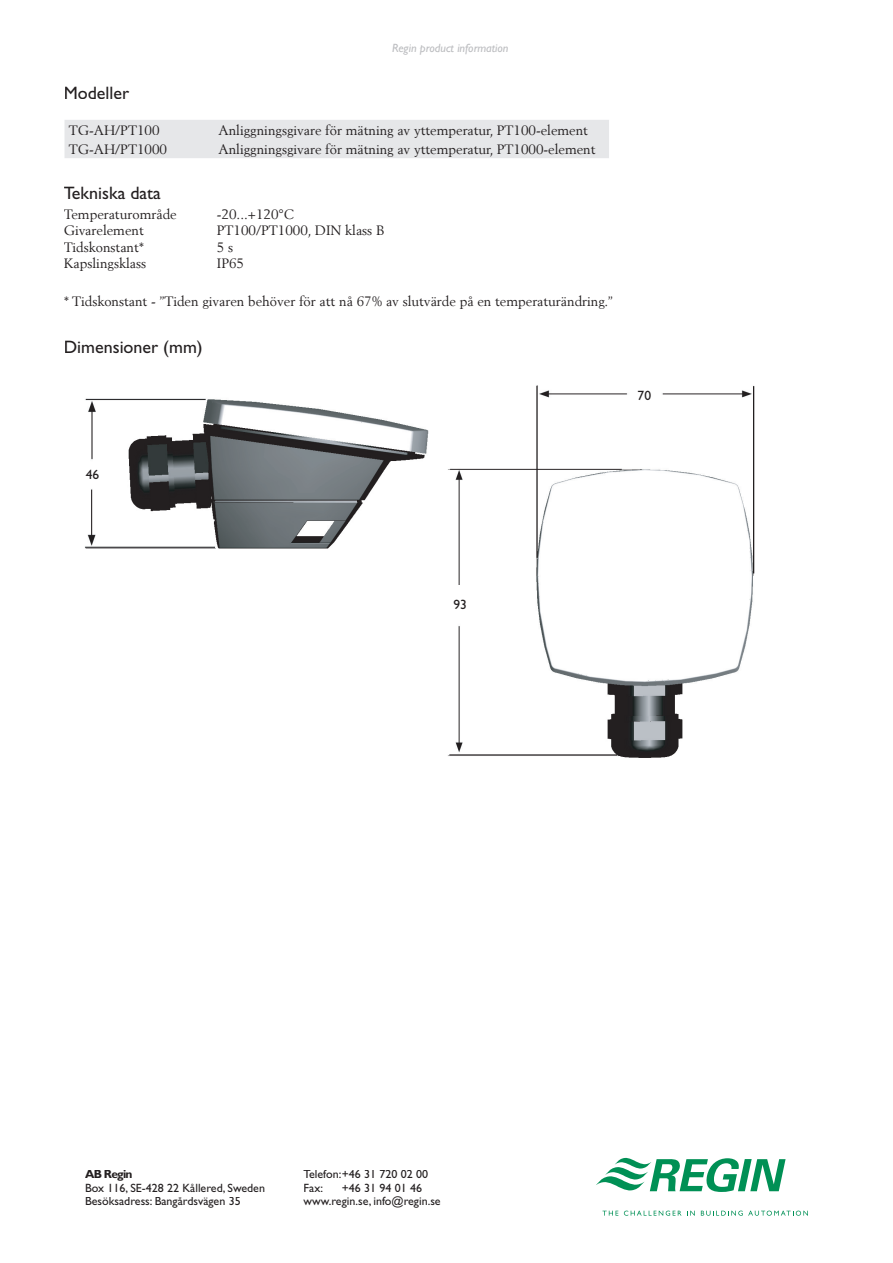
<style>
.page{position:relative;width:893px;height:1263px;background:#fff}
.page>*{position:absolute;margin:0;border:0;box-sizing:border-box;transform-origin:0 0}
.t1{font:18px "Gill Sans";color:#231f20}
.t2{font:13.5px "Berling";color:#231f20}
.t3{font:13.5px "Gill Sans";color:#231f20}
.t4{font:12px/13.5px "Gill Sans";color:#231f20}
.t5{font:italic 12px "Gill Sans";color:#bcbdc0}
.t6{font:700 12px "Gill Sans";letter-spacing:-.06em;color:#231f20}
</style>
<div class="page">
<svg style="left:596px;top:1158px;width:190px;height:34px"></svg>
<svg style="left:602px;top:1211px;width:16px;height:4px"></svg>
<svg style="left:624px;top:1210px;width:57px;height:6px"></svg>
<svg style="left:687px;top:1211px;width:8px;height:4px"></svg>
<svg style="left:701px;top:1210px;width:107px;height:6px"></svg>
<div style="left:65px;top:120px;width:544px;height:38px;background:#e6e7e9"></div>
<div style="left:69px;top:125px;width:90px;height:10px;background:#e6e7e9"></div>
<div style="left:219px;top:124px;width:369px;height:14px;background:#e6e7e9"></div>
<div style="left:69px;top:144px;width:98px;height:10px;background:#e6e7e9"></div>
<div style="left:219px;top:143px;width:377px;height:14px;background:#e6e7e9"></div>
<img style="left:85px;top:398px;width:344px;height:151px">
<div style="left:77px;top:464px;width:30px;height:23px;background:#fff"></div>
<img style="left:448px;top:385px;width:307px;height:373px">
<div style="left:630px;top:381px;width:31px;height:24px;background:#fff"></div>
<div style="left:443px;top:585px;width:30px;height:38px;background:#fff"></div>
<h1 class="t1" style="left:64px;top:82px;width:67px">Modeller</h1>
<p class="t5" style="left:392px;top:41px;width:118px">Regin product information</p>
<p class="t2" style="left:69px;top:122px;width:92px">TG-AH/PT100</p>
<p class="t2" style="left:218px;top:122px;width:371px">Anliggningsgivare för mätning av yttemperatur, PT100-element</p>
<p class="t2" style="left:69px;top:141px;width:100px">TG-AH/PT1000</p>
<p class="t2" style="left:218px;top:141px;width:379px">Anliggningsgivare för mätning av yttemperatur, PT1000-element</p>
<h1 class="t1" style="left:64px;top:183px;width:99px">Tekniska data</h1>
<p class="t2" style="left:64px;top:206px;width:114px">Temperaturområde</p>
<p class="t2" style="left:217px;top:206px;width:79px">-20...+120°C</p>
<p class="t2" style="left:64px;top:222px;width:81px">Givarelement</p>
<p class="t2" style="left:217px;top:222px;width:169px">PT100/PT1000, DIN klass B</p>
<p class="t2" style="left:64px;top:239px;width:82px">Tidskonstant*</p>
<p class="t2" style="left:217px;top:239px;width:18px">5 s</p>
<p class="t2" style="left:64px;top:255px;width:84px">Kapslingsklass</p>
<p class="t2" style="left:217px;top:255px;width:29px">IP65</p>
<p class="t2" style="left:64px;top:293px;width:550px">* Tidskonstant - ”Tiden givaren behöver för att nå 67% av slutvärde på en temperaturändring.”</p>
<h1 class="t1" style="left:64px;top:337px;width:140px">Dimensioner (mm)</h1>
<p class="t3" style="left:638px;top:388px;width:15px">70</p>
<p class="t3" style="left:86px;top:466px;width:15px">46</p>
<p class="t3" style="left:453px;top:597px;width:15px">93</p>
<p class="t6" style="left:85px;top:1167px;width:49px">AB Regin</p>
<p class="t4" style="left:85px;top:1181px;width:181px">Box 116, SE-428 22 Kållered, Sweden<br>Besöksadress: Bangårdsvägen 35</p>
<p class="t4" style="left:304px;top:1167px;width:126px">Telefon:+46 31 720 02 00<br>Fax:</p>
<p class="t4" style="left:304px;top:1181px;width:139px;text-indent:38px">+46 31 94 01 46 www.regin.se, info@regin.se</p>
</div>
